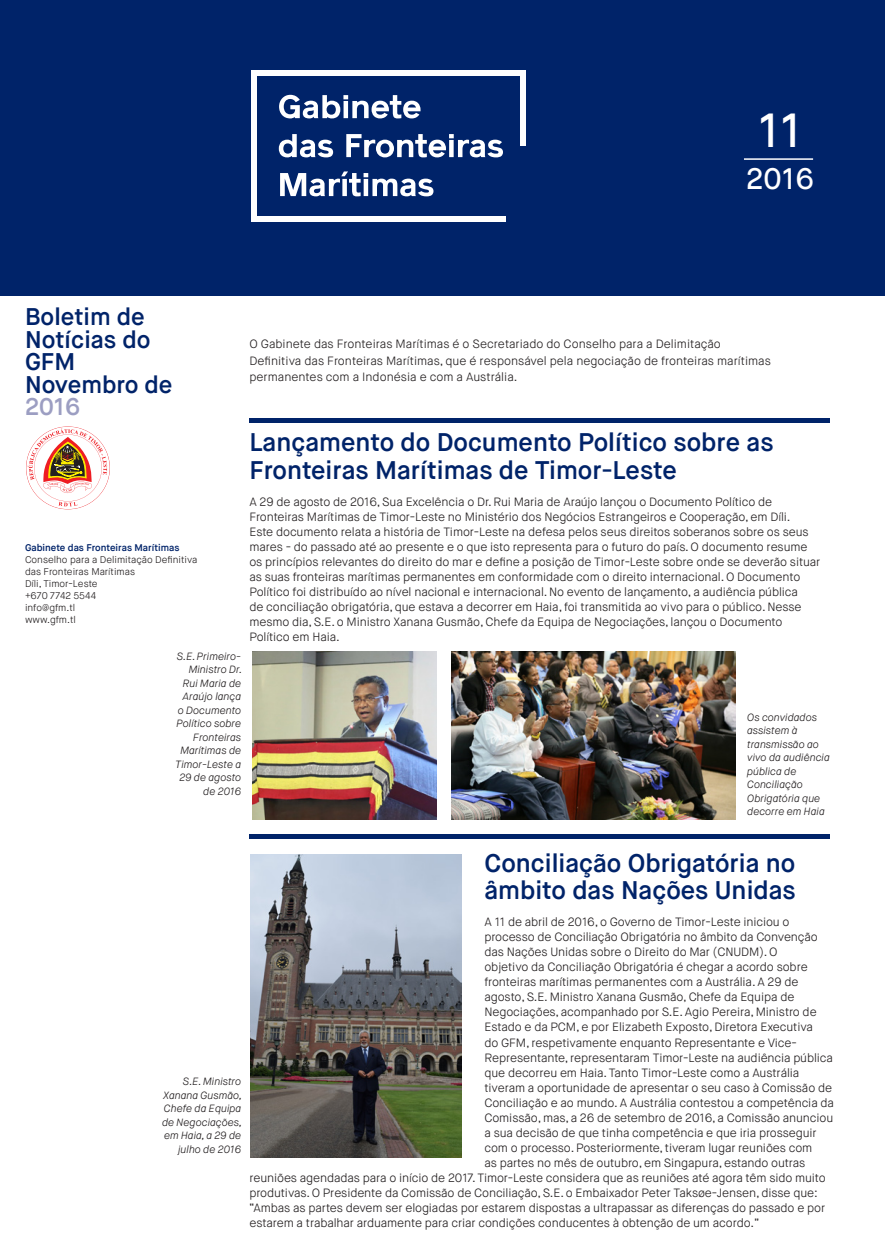
<style>
.page{position:relative;width:885px;height:1256px;background:#fff}
.page>*{position:absolute;margin:0;border:0;box-sizing:border-box;transform-origin:0 0}
.t1{font:500 47.85px "Maison Neue";color:#fff}
.t2{font:500 29.55px "Maison Neue";color:#fff}
.t3{font:600 25.5px/27px "Maison Neue";color:#002369}
.t4{font:600 24.15px/22.5px "Maison Neue";color:#002369}
.t5{font:300 12px/15px "Maison Neue";letter-spacing:-.01em;color:#231f20}
.t6{font:italic 300 10.5px/13.5px "Maison Neue";color:#231f20;text-align:right}
.t7{font:300 9.75px/12px "Maison Neue";color:#231f20}
.s1{color:#9c9ec2}
.s2{font-weight:600;color:#002369}
</style>
<div class="page">
<div style="left:0;top:0;width:885px;height:295px;background:#002369"></div>
<hr style="left:249px;top:418px;width:581px;height:4px;background:#002369">
<div style="left:249px;top:834px;width:581px;height:5px;background:#002369"></div>
<hr style="left:744px;top:158px;width:69px;height:2px;background:#fff">
<img style="left:252px;top:651px;width:184px;height:168px">
<img style="left:451px;top:651px;width:284px;height:168px">
<img style="left:250px;top:854px;width:211px;height:302px">
<svg style="left:279px;top:95px;width:141px;height:23px"></svg>
<svg style="left:279px;top:134px;width:54px;height:23px"></svg>
<svg style="left:346px;top:134px;width:157px;height:23px"></svg>
<svg style="left:280px;top:171px;width:153px;height:25px"></svg>
<div style="left:251px;top:70px;width:6px;height:151px;background:#fff"></div>
<div style="left:520px;top:70px;width:6px;height:76px;background:#fff"></div>
<div style="left:251px;top:70px;width:272px;height:5px;background:#fff"></div>
<div style="left:251px;top:216px;width:255px;height:5px;background:#fff"></div>
<svg style="left:26px;top:426px;width:84px;height:83px"></svg>
<p class="t1" style="left:758px;top:100px;width:46px">11</p>
<p class="t2" style="left:746px;top:160px;width:69px">2016</p>
<p class="t4" style="left:25px;top:306px;width:149px">Boletim de<br>Notícias do<br>GFM<br>Novembro de<br><span class="s1">2016</span></p>
<p class="t7" style="left:25px;top:541px;width:174px"><span class="s2">Gabinete das Fronteiras Marítimas<br></span>Conselho para a Delimitação Definitiva das Fronteiras Marítimas</p>
<p class="t7" style="left:25px;top:577px;width:74px">Díli, Timor-Leste</p>
<p class="t7" style="left:25px;top:589px;width:73px">+670 7742 5544</p>
<p class="t7" style="left:25px;top:601px;width:52px">info@gfm.tl</p>
<p class="t7" style="left:25px;top:613px;width:53px">www.gfm.tl</p>
<p class="t6" style="left:176px;top:649px;width:68px">S.E. Primeiro-<br>Ministro Dr.<br>Rui Maria de<br>Araújo lança o Documento<br>Político sobre<br>Fronteiras<br>Marítimas de<br>Timor-Leste a<br>29 de agosto de 2016</p>
<p class="t5" style="left:249px;top:336px;width:523px;line-height:16.5px">O Gabinete das Fronteiras Marítimas é o Secretariado do Conselho para a Delimitação<br>Definitiva das Fronteiras Marítimas, que é responsável pela negociação de fronteiras marítimas permanentes com a Indonésia e com a Austrália.</p>
<p class="t3" style="left:249px;top:429px;width:525px">Lançamento do Documento Político sobre as<br>Fronteiras Marítimas de Timor-Leste</p>
<p class="t5" style="left:249px;top:494px;width:572px">A 29 de agosto de 2016, Sua Excelência o Dr. Rui Maria de Araújo lançou o Documento Político de Fronteiras Marítimas de Timor-Leste no Ministério dos Negócios Estrangeiros e Cooperação, em Díli.<br>Este documento relata a história de Timor-Leste na defesa pelos seus direitos soberanos sobre os seus mares - do passado até ao presente e o que isto representa para o futuro do país. O documento resume os princípios relevantes do direito do mar e define a posição de Timor-Leste sobre onde se deverão situar as suas fronteiras marítimas permanentes em conformidade com o direito internacional. O Documento Político foi distribuído ao nível nacional e internacional. No evento de lançamento, a audiência pública<br>de conciliação obrigatória, que estava a decorrer em Haia, foi transmitida ao vivo para o público. Nesse mesmo dia, S.E. o Ministro Xanana Gusmão, Chefe da Equipa de Negociações, lançou o Documento Político em Haia.</p>
<p class="t6" style="left:747px;top:710px;width:84px;text-align:left">Os convidados assistem à transmissão ao vivo da audiência pública de<br>Conciliação<br>Obrigatória que decorre em Haia</p>
<p class="t6" style="left:162px;top:1074px;width:82px">S.E. Ministro<br>Xanana Gusmão,<br>Chefe da Equipa de Negociações, em Haia, a 29 de julho de 2016</p>
<p class="t3" style="left:484px;top:849px;width:313px">Conciliação Obrigatória no âmbito das Nações Unidas</p>
<p class="t5" style="left:484px;top:914px;width:307px">A 11 de abril de 2016, o Governo de Timor-Leste iniciou o</p>
<p class="t5" style="left:484px;top:929px;width:335px">processo de Conciliação Obrigatória no âmbito da Convenção</p>
<p class="t5" style="left:484px;top:944px;width:295px">das Nações Unidas sobre o Direito do Mar (CNUDM). O</p>
<p class="t5" style="left:484px;top:959px;width:325px">objetivo da Conciliação Obrigatória é chegar a acordo sobre</p>
<p class="t5" style="left:484px;top:974px;width:315px">fronteiras marítimas permanentes com a Austrália. A 29 de</p>
<p class="t5" style="left:484px;top:989px;width:311px">agosto, S.E. Ministro Xanana Gusmão, Chefe da Equipa de</p>
<p class="t5" style="left:484px;top:1004px;width:334px">Negociações, acompanhado por S.E. Agio Pereira, Ministro de</p>
<p class="t5" style="left:484px;top:1019px;width:330px">Estado e da PCM, e por Elizabeth Exposto, Diretora Executiva</p>
<p class="t5" style="left:484px;top:1034px;width:314px">do GFM, respetivamente enquanto Representante e Vice-</p>
<p class="t5" style="left:484px;top:1049px;width:350px">Representante, representaram Timor-Leste na audiência pública</p>
<p class="t5" style="left:484px;top:1064px;width:316px">que decorreu em Haia. Tanto Timor-Leste como a Austrália</p>
<p class="t5" style="left:484px;top:1079px;width:349px">tiveram a oportunidade de apresentar o seu caso à Comissão de</p>
<p class="t5" style="left:484px;top:1094px;width:351px">Conciliação e ao mundo. A Austrália contestou a competência da</p>
<p class="t5" style="left:484px;top:1109px;width:350px">Comissão, mas, a 26 de setembro de 2016, a Comissão anunciou</p>
<p class="t5" style="left:484px;top:1124px;width:334px">a sua decisão de que tinha competência e que iria prosseguir</p>
<p class="t5" style="left:484px;top:1139px;width:329px">com o processo. Posteriormente, tiveram lugar reuniões com</p>
<p class="t5" style="left:484px;top:1154px;width:322px">as partes no mês de outubro, em Singapura, estando outras</p>
<p class="t5" style="left:249px;top:1169px;width:578px">reuniões agendadas para o início de 2017. Timor-Leste considera que as reuniões até agora têm sido muito</p>
<p class="t5" style="left:249px;top:1184px;width:570px">produtivas. O Presidente da Comissão de Conciliação, S.E. o Embaixador Peter Taksøe-Jensen, disse que:</p>
<p class="t5" style="left:249px;top:1199px;width:577px">“Ambas as partes devem ser elogiadas por estarem dispostas a ultrapassar as diferenças do passado e por</p>
<p class="t5" style="left:249px;top:1214px;width:512px">estarem a trabalhar arduamente para criar condições conducentes à obtenção de um acordo.”</p>
</div>
